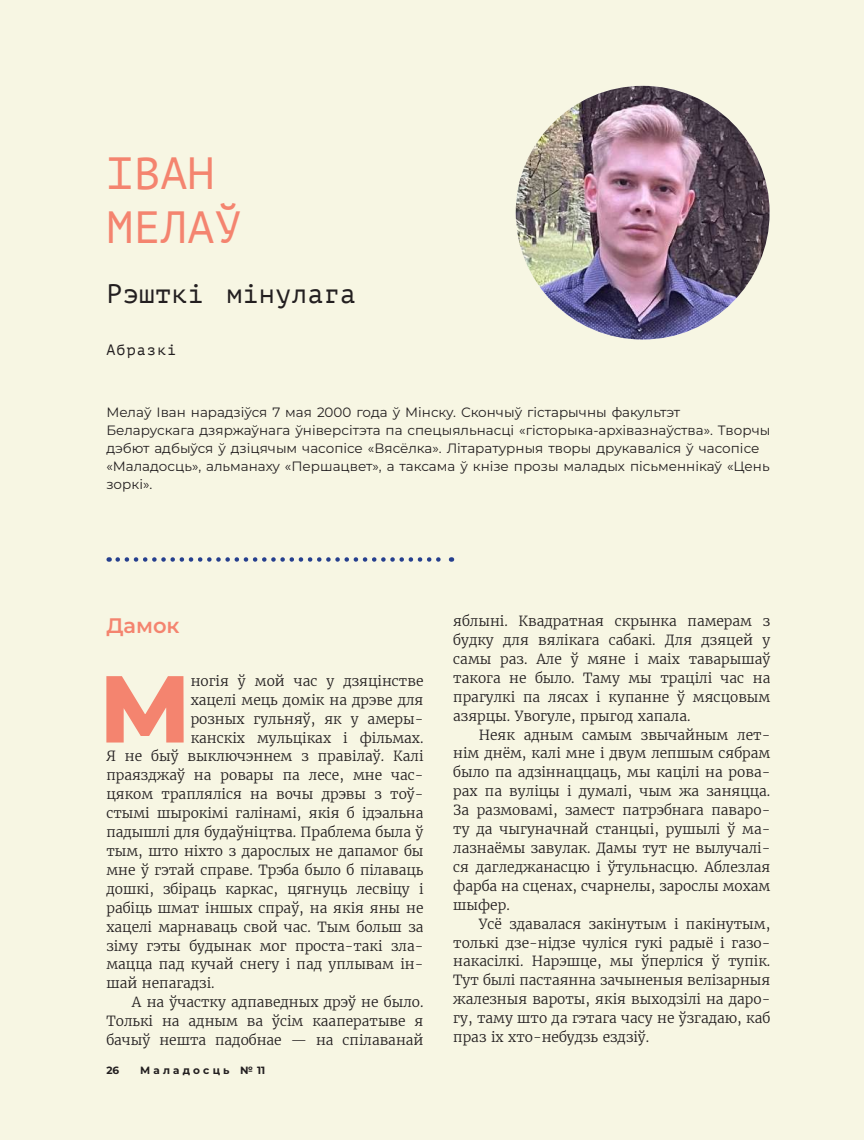
<style>
.page{position:relative;width:864px;height:1140px;background:#fff}
.page>*{position:absolute;margin:0;border:0;box-sizing:border-box;transform-origin:0 0}
.t1{font:800 94.8px "Montserrat";color:#f4846f}
.t2{font:45px/54px "PT Mono";color:#f4846f}
.t3{font:27px "PT Mono";color:#231f20}
.t4{font:600 21px "Montserrat";color:#f4846f}
.t5{font:15px "PT Mono";letter-spacing:.075em;color:#231f20}
.t6{font:300 13.8px/18.9px "Merriweather";color:#231f20;text-align:justify}
.t7{font:13.5px/18px "Montserrat";color:#231f20}
.t8{font:700 10.5px "Montserrat";letter-spacing:.3em;color:#231f20}
</style>
<div class="page">
<div style="left:0;top:0;width:863px;height:1140px;background:#f7f6e3"></div>
<svg style="left:118px;top:557px;width:334px;height:5px"></svg>
<img style="left:515px;top:86px;width:254px;height:253px;border-radius:127px">
<h2 class="t2" style="left:106px;top:146px;width:136px">ІВАН<br>МЕЛАЎ</h2>
<h3 class="t3" style="left:106px;top:278px;width:251px">Рэшткі мінулага</h3>
<p class="t5" style="left:106px;top:341px;width:71px">Абразкі</p>
<p class="t7" style="left:106px;top:403px;width:665px">Мелаў Іван нарадзіўся 7 мая 2000 года ў Мінску. Скончыў гістарычны факультэт Беларускага дзяржаўнага ўніверсітэта па спецыяльнасці «гісторыка-архівазнаўства». Творчы дэбют адбыўся ў дзіцячым часопісе «Вясёлка». Літаратурныя творы друкаваліся ў часопісе «Маладосць», альманаху «Першацвет», а таксама ў кнізе прозы маладых пісьменнікаў «Цень зоркі».</p>
<h3 class="t4" style="left:106px;top:611px;width:75px">Дамок</h3>
<h1 class="t1" style="left:99px;top:645px;width:93px">М</h1>
<p class="t6" style="left:190px;top:671px;width:234px">ногія ў мой час у дзяцінстве</p>
<p class="t6" style="left:190px;top:690px;width:234px">хацелі мець домік на дрэве для</p>
<p class="t6" style="left:190px;top:708px;width:234px">розных гульняў, як у амеры-</p>
<p class="t6" style="left:190px;top:727px;width:234px">канскіх мульціках і фільмах.</p>
<p class="t6" style="left:106px;top:746px;width:318px">Я не быў выключэннем з правілаў. Калі</p>
<p class="t6" style="left:106px;top:765px;width:318px">праязджаў на ровары па лесе, мне час-</p>
<p class="t6" style="left:106px;top:784px;width:318px">цяком трапляліся на вочы дрэвы з тоў-</p>
<p class="t6" style="left:106px;top:803px;width:318px">стымі шырокімі галінамі, якія б ідэальна</p>
<p class="t6" style="left:106px;top:822px;width:318px">падышлі для будаўніцтва. Праблема была ў</p>
<p class="t6" style="left:106px;top:841px;width:318px">тым, што ніхто з дарослых не дапамог бы</p>
<p class="t6" style="left:106px;top:860px;width:318px">мне ў гэтай справе. Трэба было б пілаваць</p>
<p class="t6" style="left:106px;top:879px;width:318px">дошкі, збіраць каркас, цягнуць лесвіцу і</p>
<p class="t6" style="left:106px;top:897px;width:318px">рабіць шмат іншых спраў, на якія яны не</p>
<p class="t6" style="left:106px;top:916px;width:318px">хацелі марнаваць свой час. Тым больш за</p>
<p class="t6" style="left:106px;top:935px;width:318px">зіму гэты будынак мог проста-такі зла-</p>
<p class="t6" style="left:106px;top:954px;width:318px">мацца пад кучай снегу і пад уплывам ін-</p>
<p class="t6" style="left:106px;top:973px;width:110px">шай непагадзі.</p>
<p class="t6" style="left:132px;top:992px;width:293px">А на ўчастку адпаведных дрэў не было.</p>
<p class="t6" style="left:106px;top:1011px;width:318px">Толькі на адным ва ўсім кааператыве я</p>
<p class="t6" style="left:106px;top:1030px;width:318px">бачыў нешта падобнае — на спілаванай</p>
<p class="t8" style="left:106px;top:1063px;width:14px">26</p>
<p class="t8" style="left:140px;top:1063px;width:126px">Маладосць № 11</p>
<p class="t6" style="left:453px;top:611px;width:318px">яблыні. Квадратная скрынка памерам з будку для вялікага сабакі. Для дзяцей у самы раз. Але ў мяне і маіх таварышаў такога не было. Таму мы трацілі час на прагулкі па лясах і купанне ў мясцовым азярцы. Увогуле, прыгод хапала.</p>
<p class="t6" style="left:453px;top:724px;width:318px;text-indent:26px">Неяк адным самым звычайным лет&shy;нім днём, калі мне і двум лепшым сябрам было па адзіннаццаць, мы кацілі на рова&shy;рах па вуліцы і думалі, чым жа заняцца.<br>За размовамі, замест патрэбнага паваро&shy;ту да чыгуначнай станцыі, рушылі ў ма&shy;лазнаёмы завулак. Дамы тут не вылучалі&shy;ся дагледжанасцю і ўтульнасцю. Аблезлая фарба на сценах, счарнелы, зарослы мохам шыфер.</p>
<p class="t6" style="left:453px;top:913px;width:318px;text-indent:26px">Усё здавалася закінутым і пакінутым, толькі дзе-нідзе чуліся гукі радыё і газо&shy;накасілкі. Нарэшце, мы ўперліся ў тупік.<br>Тут былі пастаянна зачыненыя велізарныя жалезныя вароты, якія выходзілі на даро&shy;гу, таму што да гэтага часу не ўзгадаю, каб праз іх хто-небудзь ездзіў.</p>
</div>
